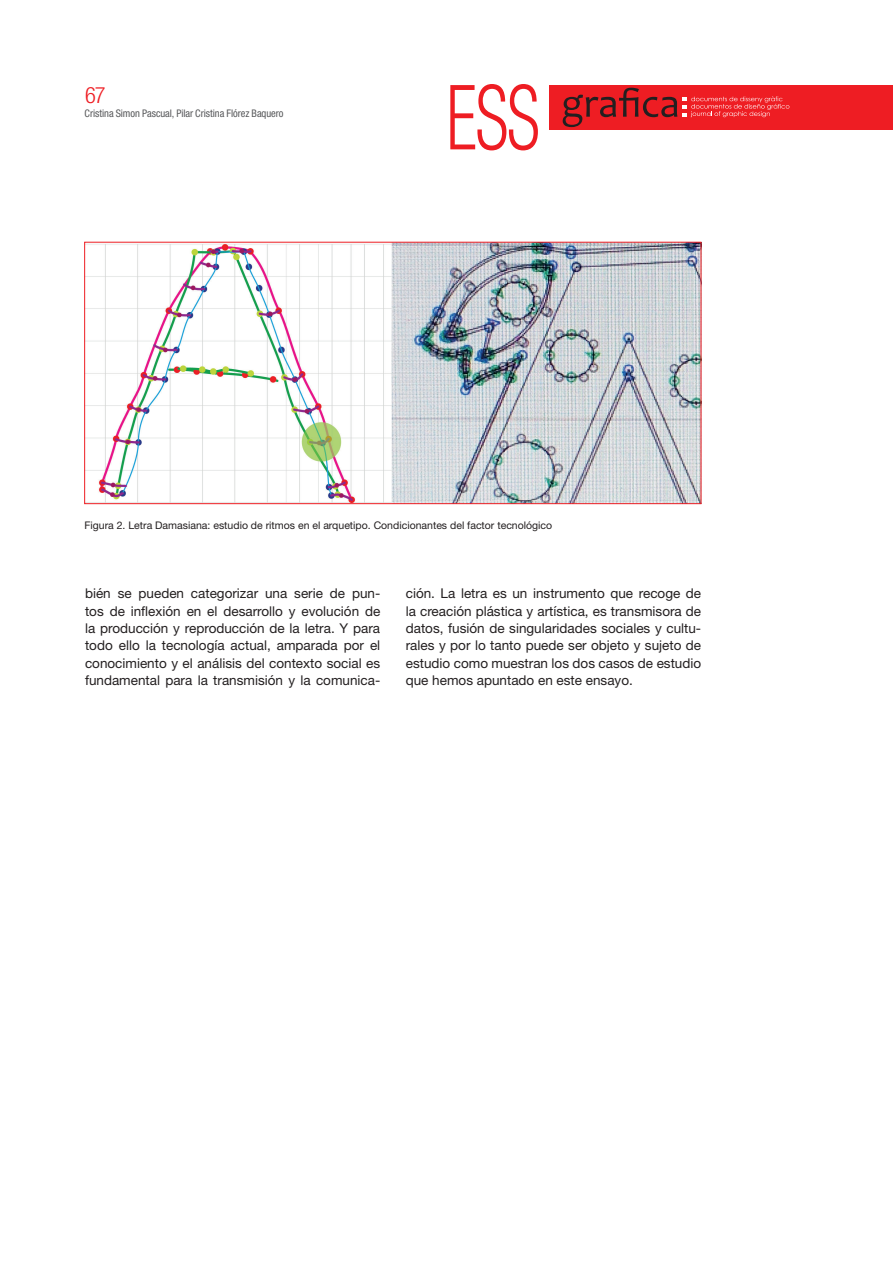
<style>
.page{position:relative;width:893px;height:1263px;background:#fff}
.page>*{position:absolute;margin:0;border:0;box-sizing:border-box;transform-origin:0 0}
.t1{font:300 condensed 90px "Helvetica Neue";color:#ee1d23;scale:.76 1}
.t2{font:300 condensed 22.5px "Helvetica Neue";color:#ee1d23}
.t3{font:13.5px/17.2px "Helvetica Neue";color:#231f20;text-align:justify}
.t4{font:10.5px "Helvetica Neue";color:#231f20}
.t5{font:condensed 10.5px "Helvetica Neue";letter-spacing:-.005em;color:#57585a}
</style>
<div class="page">
<div style="left:549px;top:85px;width:344px;height:44px;background:#ee1d23"></div>
<svg style="left:563px;top:88px;width:226px;height:39px"></svg>
<img style="left:86px;top:244px;width:613px;height:258px">
<div style="left:84px;top:242px;width:617px;height:262px;border:1px solid #ee1d23"></div>
<h2 class="t2" style="left:85px;top:82px;width:22px">67</h2>
<p class="t5" style="left:85px;top:107px;width:200px">Cristina Simon Pascual, Pilar Cristina Flórez Baquero</p>
<h1 class="t1" style="left:446px;top:66px;width:124px">ESS</h1>
<p class="t4" style="left:84px;top:519px;width:469px">Figura 2. Letra Damasiana: estudio de ritmos en el arquetipo. Condicionantes del factor tecnológico</p>
<p class="t3" style="left:85px;top:585px;width:297px">bién se pueden categorizar una serie de pun&shy;tos de inflexión en el desarrollo y evolución de la producción y reproducción de la letra. Y para todo ello la tecnología actual, amparada por el conocimiento y el análisis del contexto social es fundamental para la transmisión y la comunica-</p>
<p class="t3" style="left:406px;top:585px;width:297px">ción. La letra es un instrumento que recoge de la creación plástica y artística, es transmisora de datos, fusión de singularidades sociales y cultu&shy;rales y por lo tanto puede ser objeto y sujeto de estudio como muestran los dos casos de estudio que hemos apuntado en este ensayo.</p>
</div>
